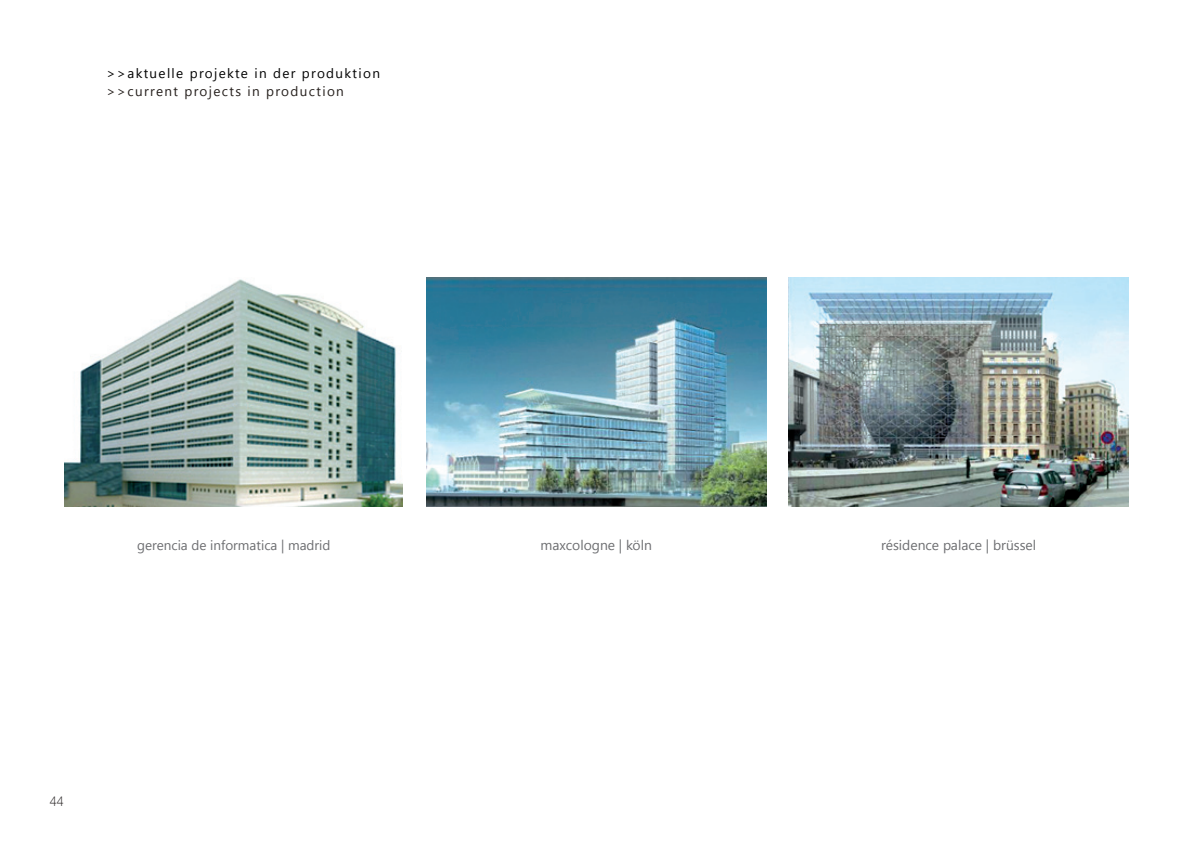
<style>
.page{position:relative;width:1191px;height:851px;background:#fff}
.page>*{position:absolute;margin:0;border:0;box-sizing:border-box;transform-origin:0 0}
.t1{font:13.8px "Segoe UI";color:#6c6d70}
.t2{font:13.5px "Segoe UI";letter-spacing:.1em;color:#000}
.t3{font:13.5px "Segoe UI";letter-spacing:.1em;color:#241e1b}
.t4{font:13.5px "Segoe UI";color:#6c6d70}
.t5{font:300 13.5px "Segoe UI";color:#231f20}
</style>
<div class="page">
<img style="left:65px;top:279px;width:337px;height:227px">
<img style="left:788px;top:277px;width:340px;height:229px">
<img style="left:426px;top:277px;width:340px;height:229px">
<p class="t2" style="left:106px;top:64px;width:275px">&gt;&gt;aktuelle projekte in der produktion</p>
<p class="t3" style="left:106px;top:82px;width:239px">&gt;&gt;current projects in production</p>
<p class="t4" style="left:137px;top:535px;width:195px">gerencia de informatica | madrid</p>
<p class="t1" style="left:540px;top:535px;width:113px">maxcologne | köln</p>
<p class="t1" style="left:881px;top:535px;width:156px">résidence palace | brüssel</p>
<p class="t5" style="left:50px;top:791px;width:15px">44</p>
</div>
